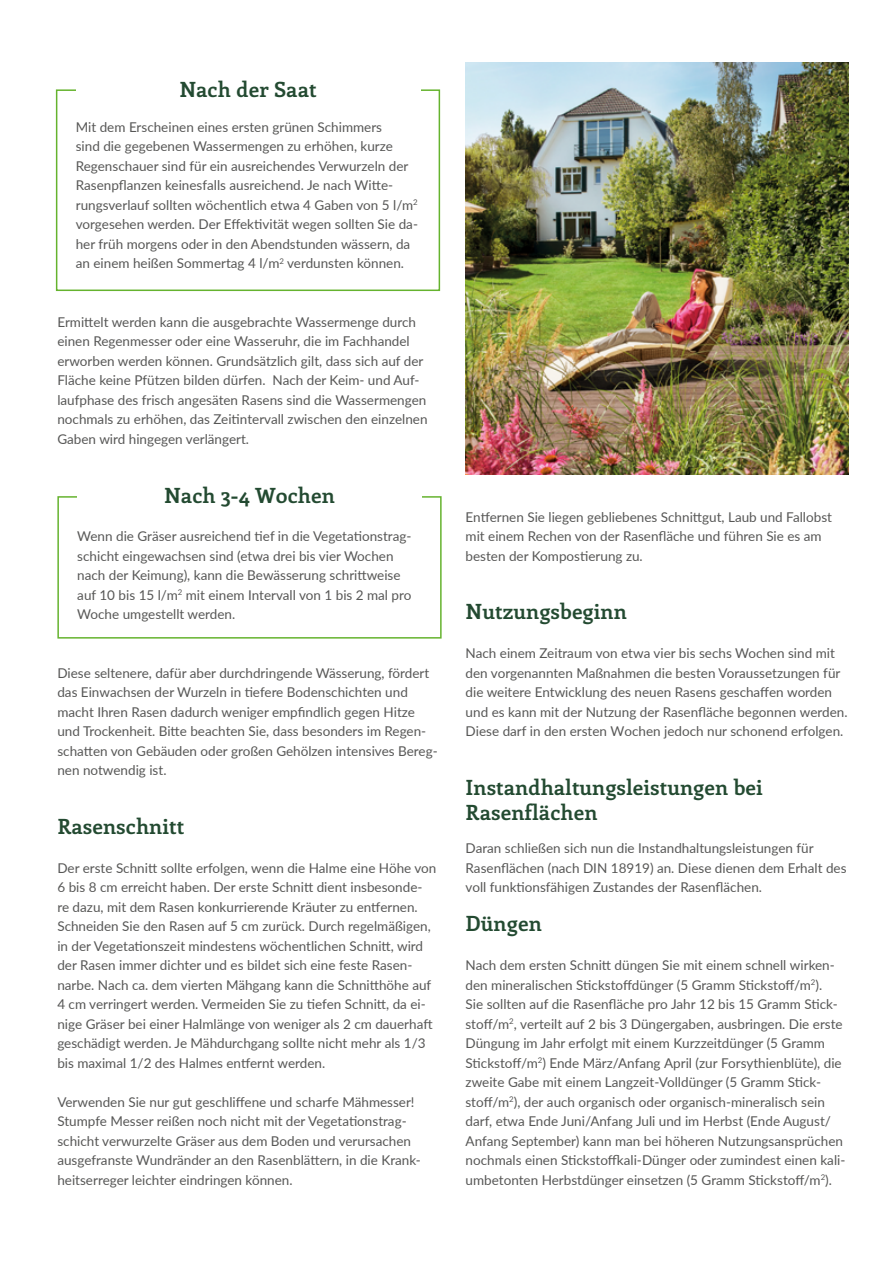
<style>
.page{position:relative;width:893px;height:1263px;background:#fff}
.page>*{position:absolute;margin:0;border:0;box-sizing:border-box;transform-origin:0 0}
.Fließtext{font:700 21px/25.5px "Enriqueta";color:#234a31}
.Headline{font:700 21px "Enriqueta";color:#234a31}
.Fließtext-2{font:13.5px/19.5px "Lato";color:#575756}
</style>
<div class="page">
<div style="left:56px;top:89px;width:384px;height:202px;border:2px solid #65b32e"></div>
<div style="left:76px;top:74px;width:344px;height:41px;background:#fff"></div>
<div style="left:57px;top:496px;width:385px;height:143px;border:2px solid #65b32e"></div>
<div style="left:77px;top:481px;width:345px;height:40px;background:#fff"></div>
<img style="left:466px;top:62px;width:382px;height:413px">
<p class="Headline" style="left:179px;top:74px;width:139px">Nach der Saat</p>
<p class="Fließtext-2" style="left:76px;top:116px;width:344px">Mit dem Erscheinen eines ersten grünen Schimmers<br>sind die gegebenen Wassermengen zu erhöhen, kurze Regenschauer sind für ein ausreichendes Verwurzeln der Rasenpflanzen keinesfalls ausreichend. Je nach Witte&shy;rungsverlauf sollten wöchentlich etwa 4 Gaben von 5 l/m<sup>2 </sup>vorgesehen werden. Der Effektivität wegen sollten Sie da&shy;her früh morgens oder in den Abendstunden wässern, da an einem heißen Sommertag 4 l/m<sup>2</sup> verdunsten können.</p>
<p class="Fließtext-2" style="left:57px;top:311px;width:372px">Ermittelt werden kann die ausgebrachte Wassermenge durch einen Regenmesser oder eine Wasseruhr, die im Fachhandel erworben werden können. Grundsätzlich gilt, dass sich auf der Fläche keine Pfützen bilden dürfen. Nach der Keim- und Auf&shy;laufphase des frisch angesäten Rasens sind die Wassermengen nochmals zu erhöhen, das Zeitintervall zwischen den einzelnen Gaben wird hingegen verlängert.</p>
<p class="Headline" style="left:164px;top:481px;width:172px">Nach 3-4 Wochen</p>
<p class="Fließtext-2" style="left:77px;top:526px;width:336px">Wenn die Gräser ausreichend tief in die Vegetationstrag&shy;schicht eingewachsen sind (etwa drei bis vier Wochen nach der Keimung), kann die Bewässerung schrittweise auf 10 bis 15 l/m<sup>2</sup> mit einem Intervall von 1 bis 2 mal pro Woche umgestellt werden.</p>
<p class="Fließtext-2" style="left:57px;top:662px;width:382px">Diese seltenere, dafür aber durchdringende Wässerung, fördert das Einwachsen der Wurzeln in tiefere Bodenschichten und macht Ihren Rasen dadurch weniger empfindlich gegen Hitze und Trockenheit. Bitte beachten Sie, dass besonders im Regen&shy;schatten von Gebäuden oder großen Gehölzen intensives Bereg&shy;nen notwendig ist.</p>
<p class="Fließtext" style="left:57px;top:812px;width:128px">Rasenschnitt</p>
<p class="Fließtext-2" style="left:57px;top:857px;width:381px">Der erste Schnitt sollte erfolgen, wenn die Halme eine Höhe von 6 bis 8 cm erreicht haben. Der erste Schnitt dient insbesonde&shy;re dazu, mit dem Rasen konkurrierende Kräuter zu entfernen.<br>Schneiden Sie den Rasen auf 5 cm zurück. Durch regelmäßigen, in der Vegetationszeit mindestens wöchentlichen Schnitt, wird der Rasen immer dichter und es bildet sich eine feste Rasen&shy;narbe. Nach ca. dem vierten Mähgang kann die Schnitthöhe auf 4 cm verringert werden. Vermeiden Sie zu tiefen Schnitt, da ei&shy;nige Gräser bei einer Halmlänge von weniger als 2 cm dauerhaft geschädigt werden. Je Mähdurchgang sollte nicht mehr als 1/3 bis maximal 1/2 des Halmes entfernt werden.</p>
<p class="Fließtext-2" style="left:57px;top:1091px;width:365px">Verwenden Sie nur gut geschliffene und scharfe Mähmesser!<br>Stumpfe Messer reißen noch nicht mit der Vegetationstrag&shy;schicht verwurzelte Gräser aus dem Boden und verursachen ausgefranste Wundränder an den Rasenblättern, in die Krank&shy;heitserreger leichter eindringen können.</p>
<p class="Fließtext-2" style="left:466px;top:506px;width:368px">Entfernen Sie liegen gebliebenes Schnittgut, Laub und Fallobst mit einem Rechen von der Rasenfläche und führen Sie es am besten der Kompostierung zu.</p>
<p class="Fließtext" style="left:466px;top:598px;width:163px">Nutzungsbeginn</p>
<p class="Fließtext-2" style="left:466px;top:643px;width:383px">Nach einem Zeitraum von etwa vier bis sechs Wochen sind mit den vorgenannten Maßnahmen die besten Voraussetzungen für die weitere Entwicklung des neuen Rasens geschaffen worden und es kann mit der Nutzung der Rasenfläche begonnen werden.<br>Diese darf in den ersten Wochen jedoch nur schonend erfolgen.</p>
<p class="Fließtext" style="left:466px;top:773px;width:299px">Instandhaltungsleistungen bei<br>Rasenflächen</p>
<p class="Fließtext-2" style="left:466px;top:838px;width:382px">Daran schließen sich nun die Instandhaltungsleistungen für<br>Rasenflächen (nach DIN 18919) an. Diese dienen dem Erhalt des voll funktionsfähigen Zustandes der Rasenflächen.</p>
<p class="Fließtext" style="left:466px;top:910px;width:78px">Düngen</p>
<p class="Fließtext-2" style="left:466px;top:955px;width:381px">Nach dem ersten Schnitt düngen Sie mit einem schnell wirken&shy;den mineralischen Stickstoffdünger (5 Gramm Stickstoff/m<sup>2</sup>).<br>Sie sollten auf die Rasenfläche pro Jahr 12 bis 15 Gramm Stick&shy;stoff/m<sup>2</sup>, verteilt auf 2 bis 3 Düngergaben, ausbringen. Die erste Düngung im Jahr erfolgt mit einem Kurzzeitdünger (5 Gramm Stickstoff/m<sup>2</sup>) Ende März/Anfang April (zur Forsythienblüte), die zweite Gabe mit einem Langzeit-Volldünger (5 Gramm Stick&shy;stoff/m<sup>2</sup>), der auch organisch oder organisch-mineralisch sein darf, etwa Ende Juni/Anfang Juli und im Herbst (Ende August/ Anfang September) kann man bei höheren Nutzungsansprüchen nochmals einen Stickstoffkali-Dünger oder zumindest einen kali&shy;umbetonten Herbstdünger einsetzen (5 Gramm Stickstoff/m<sup>2</sup>).</p>
</div>
